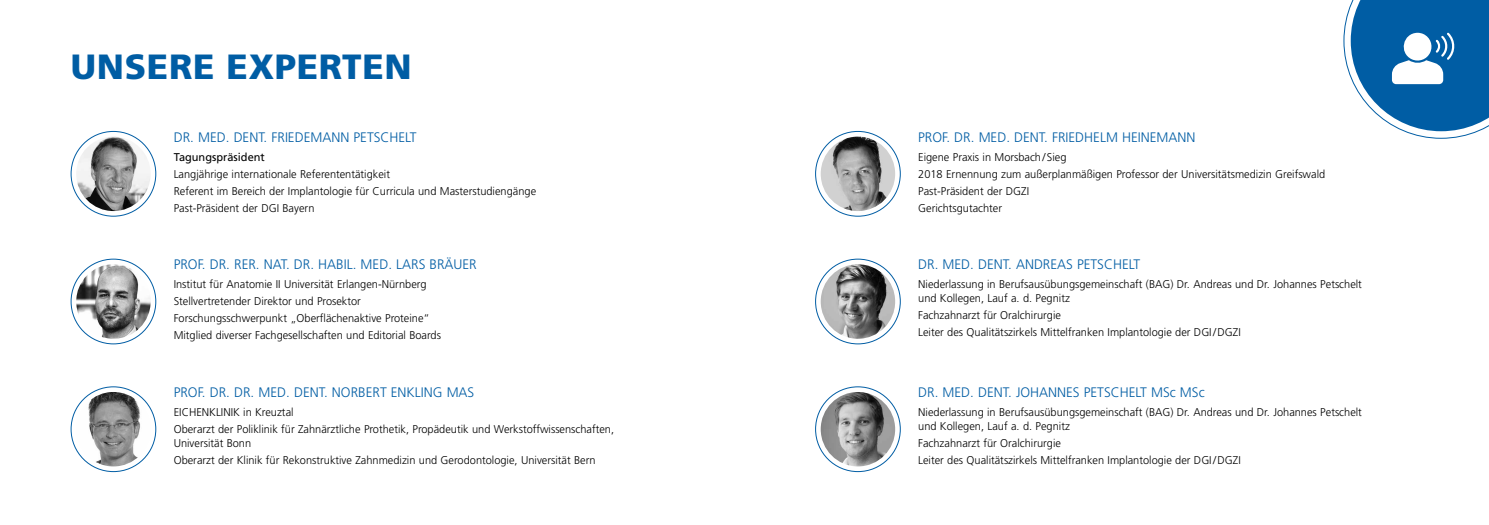
<style>
.page{position:relative;width:1489px;height:525px;background:#fff}
.page>*{position:absolute;margin:0;border:0;box-sizing:border-box;transform-origin:0 0}
.t1{font:900 35px "Frutiger LT Std";letter-spacing:.02em;color:#005da4}
.t2{font:300 13.75px "Frutiger LT Std";color:#005da4}
.t3{font:300 11.25px/17px "Frutiger LT Std";color:#000}
.t4{font:11.25px "Frutiger LT Std";color:#000}
</style>
<div class="page">
<svg style="left:1343px;top:0;width:145px;height:138px"></svg>
<img style="left:76px;top:136px;width:75px;height:75px;border-radius:37px">
<img style="left:76px;top:264px;width:75px;height:74px;border-radius:37px">
<img style="left:76px;top:392px;width:75px;height:74px;border-radius:37px">
<img style="left:820px;top:136px;width:75px;height:75px;border-radius:37px">
<img style="left:820px;top:264px;width:75px;height:74px;border-radius:37px">
<img style="left:820px;top:392px;width:75px;height:74px;border-radius:37px">
<h1 class="t1" style="left:71px;top:46px;width:342px">UNSERE EXPERTEN</h1>
<p class="t2" style="left:174px;top:129px;width:244px">DR. MED. DENT. FRIEDEMANN PETSCHELT</p>
<p class="t4" style="left:174px;top:150px;width:93px">Tagungspräsident</p>
<p class="t3" style="left:174px;top:166px;width:364px">Langjährige internationale Referententätigkeit<br>Referent im Bereich der Implantologie für Curricula und Masterstudiengänge<br>Past-Präsident der DGI Bayern</p>
<p class="t2" style="left:174px;top:256px;width:304px">PROF. DR. RER. NAT. DR. HABIL. MED. LARS BRÄUER</p>
<p class="t3" style="left:174px;top:276px;width:269px">Institut für Anatomie II Universität Erlangen-Nürnberg Stellvertretender Direktor und Prosektor Forschungsschwerpunkt „Oberflächenaktive Proteine“ Mitglied diverser Fachgesellschaften und Editorial Boards</p>
<p class="t2" style="left:174px;top:384px;width:302px">PROF. DR. DR. MED. DENT. NORBERT ENKLING MAS</p>
<p class="t3" style="left:174px;top:403px;width:442px">EICHENKLINIK in Kreuztal<br>Oberarzt der Poliklinik für Zahnärztliche Prothetik, Propädeutik und Werkstoffwissenschaften,</p>
<p class="t3" style="left:174px;top:434px;width:423px">Universität Bonn<br>Oberarzt der Klinik für Rekonstruktive Zahnmedizin und Gerodontologie, Universität Bern</p>
<p class="t2" style="left:918px;top:129px;width:279px">PROF. DR. MED. DENT. FRIEDHELM HEINEMANN</p>
<p class="t3" style="left:918px;top:148px;width:408px">Eigene Praxis in Morsbach/Sieg<br>2018 Ernennung zum außerplanmäßigen Professor der Universitätsmedizin Greifswald Past-Präsident der DGZI<br>Gerichtsgutachter</p>
<p class="t2" style="left:918px;top:256px;width:223px">DR. MED. DENT. ANDREAS PETSCHELT</p>
<p class="t3" style="left:918px;top:277px;width:445px;line-height:13.8px">Niederlassung in Berufsausübungsgemeinschaft (BAG) Dr. Andreas und Dr. Johannes Petschelt und Kollegen, Lauf a. d. Pegnitz</p>
<p class="t3" style="left:918px;top:307px;width:324px">Fachzahnarzt für Oralchirurgie<br>Leiter des Qualitätszirkels Mittelfranken Implantologie der DGI/DGZI</p>
<p class="t2" style="left:918px;top:384px;width:288px">DR. MED. DENT. JOHANNES PETSCHELT MSc MSc</p>
<p class="t3" style="left:918px;top:405px;width:445px;line-height:13.8px">Niederlassung in Berufsausübungsgemeinschaft (BAG) Dr. Andreas und Dr. Johannes Petschelt und Kollegen, Lauf a. d. Pegnitz</p>
<p class="t3" style="left:918px;top:434px;width:324px">Fachzahnarzt für Oralchirurgie<br>Leiter des Qualitätszirkels Mittelfranken Implantologie der DGI/DGZI</p>
</div>
